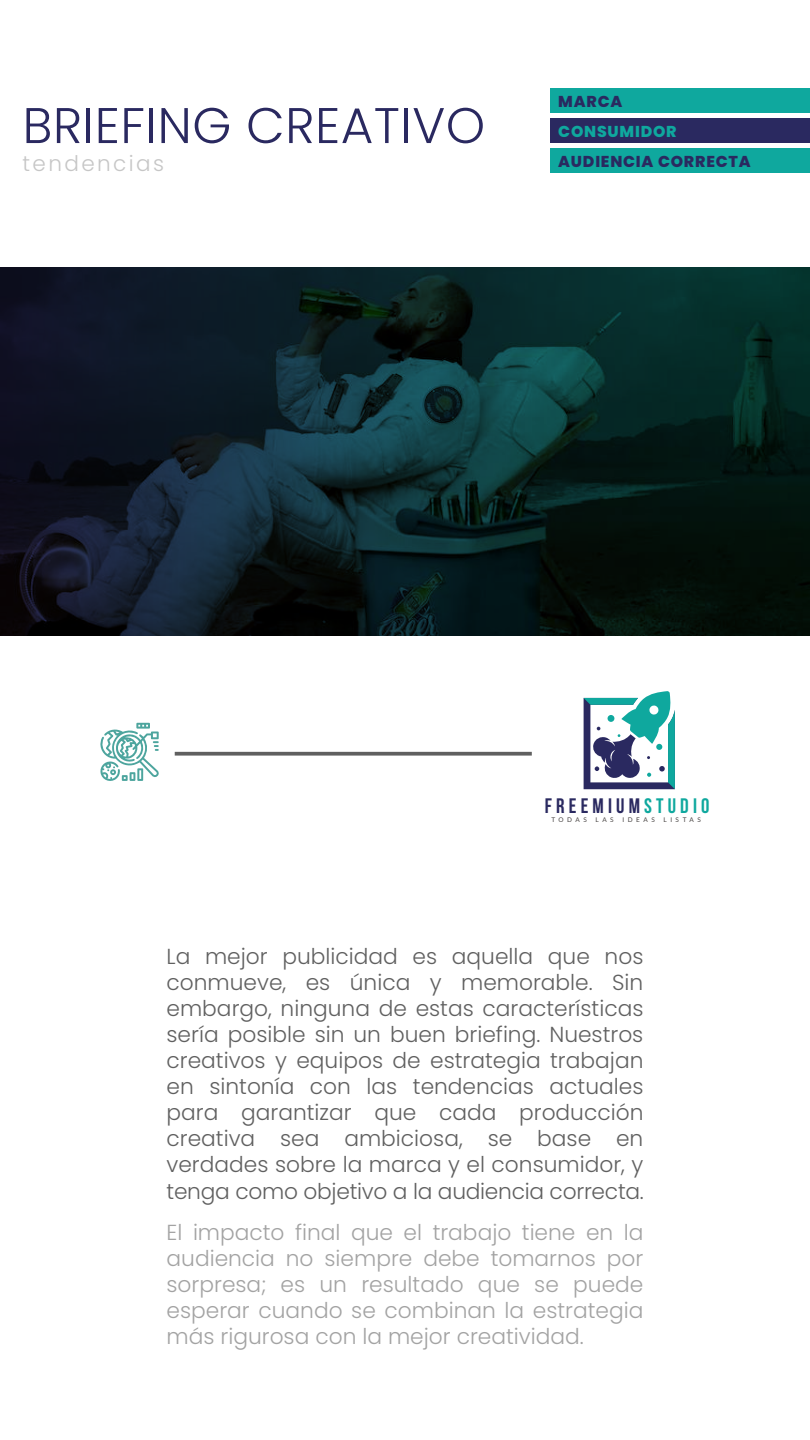
<style>
.page{position:relative;width:810px;height:1440px;background:#fff}
.page>*{position:absolute;margin:0;border:0;box-sizing:border-box;transform-origin:0 0}
.t1{font:300 50.03px "Poppins";letter-spacing:.01em;color:#2a2960}
.t2{font:300 21.75px/26.1px "Poppins";letter-spacing:-.01em;color:#606060;text-align:justify}
.t3{font:300 21.75px/26.1px "Poppins";color:#a3a3a3;text-align:justify}
.t4{font:300 21.52px "Poppins";letter-spacing:.115em;color:#c6c6c6}
.t5{font:700 21px "Bebas Neue";letter-spacing:.2em;color:#2a2960}
.t6{font:800 15.75px "Poppins";letter-spacing:.05em;color:#2a2960}
.t7{font:800 15.75px "Poppins";letter-spacing:.05em;color:#0fa89e}
.t8{font:6.45px "Lato";letter-spacing:.545em;color:#454140}
.s1{color:#0fa89e}
</style>
<div class="page">
<div style="left:550px;top:118px;width:260px;height:25px;background:#2a2960"></div>
<div style="left:550px;top:148px;width:260px;height:25px;background:#0fa89e"></div>
<div style="left:550px;top:88px;width:260px;height:25px;background:#0fa89e"></div>
<svg style="left:0;top:267px;width:810px;height:368px;background:#0a2024"></svg>
<svg style="left:175px;top:752px;width:357px;height:4px"></svg>
<svg style="left:584px;top:691px;width:91px;height:98px"></svg>
<svg style="left:100px;top:723px;width:59px;height:58px"></svg>
<h1 class="t1" style="left:22px;top:97px;width:464px">BRIEFING CREATIVO</h1>
<p class="t4" style="left:22px;top:151px;width:143px">tendencias</p>
<p class="t6" style="left:558px;top:92px;width:66px">MARCA</p>
<p class="t7" style="left:558px;top:122px;width:120px">CONSUMIDOR</p>
<p class="t6" style="left:558px;top:152px;width:194px">AUDIENCIA CORRECTA</p>
<p class="t5" style="left:545px;top:794px;width:166px">FREEMIUM<span class="s1">STUDIO</span></p>
<p class="t8" style="left:551px;top:815px;width:37px">TODAS</p>
<p class="t8" style="left:596px;top:815px;width:20px">LAS</p>
<p class="t8" style="left:622px;top:815px;width:34px">IDEAS</p>
<p class="t8" style="left:664px;top:815px;width:39px">LISTAS</p>
<p class="t2" style="left:167px;top:943px;width:479px">La mejor publicidad es aquella que nos conmueve, es única y memorable. Sin embargo, ninguna de estas características sería posible sin un buen briefing. Nuestros creativos y equipos de estrategia trabajan en sintonía con las tendencias actuales para garantizar que cada producción creativa sea ambiciosa, se base en verdades sobre la marca y el consumidor, y tenga como objetivo a la audiencia correcta.</p>
<p class="t3" style="left:167px;top:1219px;width:478px">El impacto final que el trabajo tiene en la audiencia no siempre debe tomarnos por sorpresa; es un resultado que se puede esperar cuando se combinan la estrategia más rigurosa con la mejor creatividad.</p>
</div>
